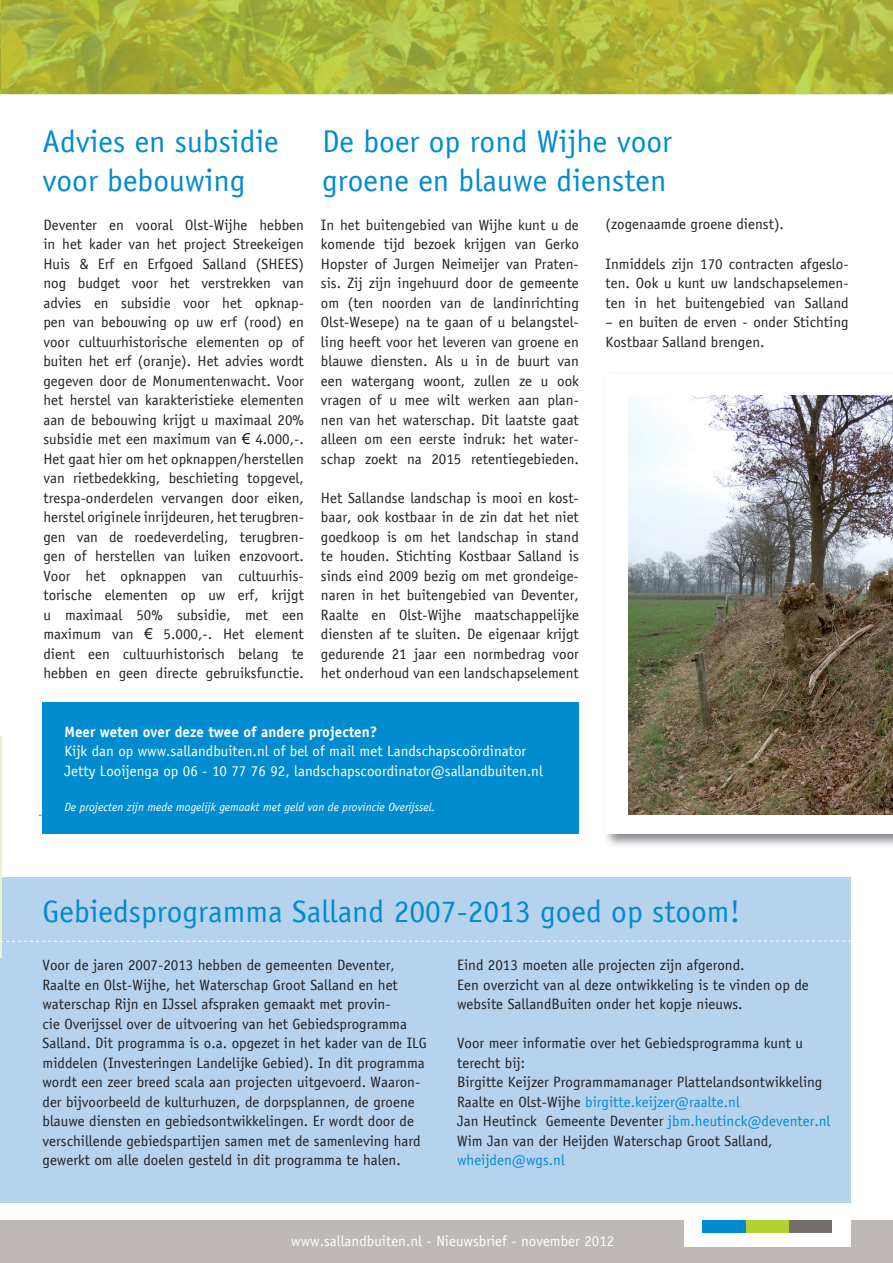
<style>
.page{position:relative;width:893px;height:1263px;background:#fff}
.page>*{position:absolute;margin:0;border:0;box-sizing:border-box;transform-origin:0 0}
.t1{font:31.5px/39px "Officina Sans";color:#008ccf}
.t2{font:15px/19.5px "Officina Sans";color:#231f20;text-align:justify}
.t3{font:15px/19.5px "Officina Sans";color:#fff}
.t4{font:700 15px "Officina Sans";color:#fff}
.t5{font:15px "Officina Sans";color:#008ccf}
.t6{font:italic 12px "Officina Sans";color:#fff}
.s1{font-family:"Arial"}
.s2{color:#008ccf}
</style>
<div class="page">
<div style="left:0;top:1220px;width:892px;height:43px;background:#beb9b7"></div>
<svg style="left:0;top:0;width:892px;height:94px;background:#aab53a"></svg>
<div style="left:684px;top:1218px;width:166px;height:28px;background:#fff"></div>
<div style="left:746px;top:1220px;width:43px;height:13px;background:#b3d234"></div>
<div style="left:789px;top:1220px;width:42px;height:13px;background:#766f6e"></div>
<div style="left:702px;top:1220px;width:44px;height:13px;background:#008ccf"></div>
<img style="left:628px;top:396px;width:264px;height:418px">
<div style="left:0;top:877px;width:850px;height:326px;background:#b6d2ed"></div>
<hr style="left:0;top:737px;width:2px;height:262px;background:#ecf3d4">
<svg style="left:0;top:941px;width:851px;height:1px"></svg>
<hr style="left:0;top:573px;width:1px;height:170px;background:#b6d2ed">
<hr style="left:0;top:958px;width:2px;height:244px;background:#b6d2ed">
<div style="left:42px;top:702px;width:536px;height:132px;background:#008ccf"></div>
<h1 class="t1" style="left:43px;top:122px;width:238px">Advies en subsidie voor bebouwing</h1>
<h1 class="t1" style="left:322px;top:122px;width:351px">De boer op rond Wijhe voor groene en blauwe diensten</h1>
<p class="t2" style="left:605px;top:214px;width:180px">(zogenaamde groene dienst).</p>
<p class="t2" style="left:605px;top:254px;width:244px">Inmiddels zijn 170 contracten afgeslo&shy;ten. Ook u kunt uw landschapselemen&shy;ten in het buitengebied van Salland</p>
<p class="t2" style="left:605px;top:312px;width:244px">– en buiten de erven - onder Stichting<br>Kostbaar Salland brengen.</p>
<p class="t2" style="left:43px;top:215px;width:262px">Deventer en vooral Olst-Wijhe hebben in het kader van het project Streekeigen Huis &amp; Erf en Erfgoed Salland (SHEES) nog budget voor het verstrekken van advies en subsidie voor het opknap&shy;pen van bebouwing op uw erf (rood) en voor cultuurhistorische elementen op of buiten het erf (oranje). Het advies wordt gegeven door de Monumentenwacht. Voor het herstel van karakteristieke elementen aan de bebouwing krijgt u maximaal 20% subsidie met een maximum van <span class="s1">€</span> 4.000,-.<br>Het gaat hier om het opknappen/herstellen van rietbedekking, beschieting topgevel, trespa-onderdelen vervangen door eiken, herstel originele inrijdeuren, het terugbren&shy;gen van de roedeverdeling, terugbren&shy;gen of herstellen van luiken enzovoort.<br>Voor het opknappen van cultuurhis&shy;torische elementen op uw erf, krijgt u maximaal 50% subsidie, met een maximum van <span class="s1">€</span> 5.000,-. Het element dient een cultuurhistorisch belang te hebben en geen directe gebruiksfunctie.</p>
<p class="t2" style="left:321px;top:215px;width:259px">In het buitengebied van Wijhe kunt u de komende tijd bezoek krijgen van Gerko Hopster of Jurgen Neimeijer van Praten&shy;sis. Zij zijn ingehuurd door de gemeente om (ten noorden van de landinrichting Olst-Wesepe) na te gaan of u belangstel&shy;ling heeft voor het leveren van groene en blauwe diensten. Als u in de buurt van een watergang woont, zullen ze u ook vragen of u mee wilt werken aan plan&shy;nen van het waterschap. Dit laatste gaat alleen om een eerste indruk: het water&shy;schap zoekt na 2015 retentiegebieden.</p>
<p class="t2" style="left:321px;top:488px;width:259px">Het Sallandse landschap is mooi en kost&shy;baar, ook kostbaar in de zin dat het niet goedkoop is om het landschap in stand te houden. Stichting Kostbaar Salland is sinds eind 2009 bezig om met grondeige&shy;naren in het buitengebied van Deventer, Raalte en Olst-Wijhe maatschappelijke diensten af te sluiten. De eigenaar krijgt gedurende 21 jaar een normbedrag voor het onderhoud van een landschapselement</p>
<p class="t4" style="left:64px;top:722px;width:314px">Meer weten over deze twee of andere projecten?</p>
<p class="t3" style="left:64px;top:741px;width:480px">Kijk dan op www.sallandbuiten.nl of bel of mail met Landschapscoördinator<br>Jetty Looijenga op 06 - 10 77 76 92, landschapscoordinator@sallandbuiten.nl</p>
<p class="t6" style="left:64px;top:800px;width:372px">De projecten zijn mede mogelijk gemaakt met geld van de provincie Overijssel.</p>
<h1 class="t1" style="left:43px;top:892px;width:699px">Gebiedsprogramma Salland 2007-2013 goed op stoom!</h1>
<p class="t2" style="left:43px;top:956px;width:386px;text-align:left">Voor de jaren 2007-2013 hebben de gemeenten Deventer, Raalte en Olst-Wijhe, het Waterschap Groot Salland en het waterschap Rijn en IJssel afspraken gemaakt met provin-<br>cie Overijssel over de uitvoering van het Gebiedsprogramma Salland. Dit programma is o.a. opgezet in het kader van de ILG middelen (Investeringen Landelijke Gebied). In dit programma wordt een zeer breed scala aan projecten uitgevoerd. Waaron&shy;der bijvoorbeeld de kulturhuzen, de dorpsplannen, de groene blauwe diensten en gebiedsontwikkelingen. Er wordt door de verschillende gebiedspartijen samen met de samenleving hard gewerkt om alle doelen gesteld in dit programma te halen.</p>
<p class="t2" style="left:457px;top:956px;width:353px;text-align:left">Eind 2013 moeten alle projecten zijn afgerond.<br>Een overzicht van al deze ontwikkeling is te vinden op de website SallandBuiten onder het kopje nieuws.</p>
<p class="t2" style="left:457px;top:1034px;width:375px;text-align:left">Voor meer informatie over het Gebiedsprogramma kunt u terecht bij:<br>Birgitte Keijzer Programmamanager Plattelandsontwikkeling Raalte en Olst-Wijhe <span class="s2">birgitte.keijzer@raalte.nl<br></span>Jan Heutinck Gemeente Deventer <span class="s2">jbm.heutinck@deventer.nl </span>Wim Jan van der Heijden Waterschap Groot Salland,</p>
<p class="t5" style="left:457px;top:1151px;width:109px">wheijden@wgs.nl</p>
<p class="t3" style="left:291px;top:1231px;width:324px">www.sallandbuiten.nl - Nieuwsbrief - november 2012</p>
</div>
